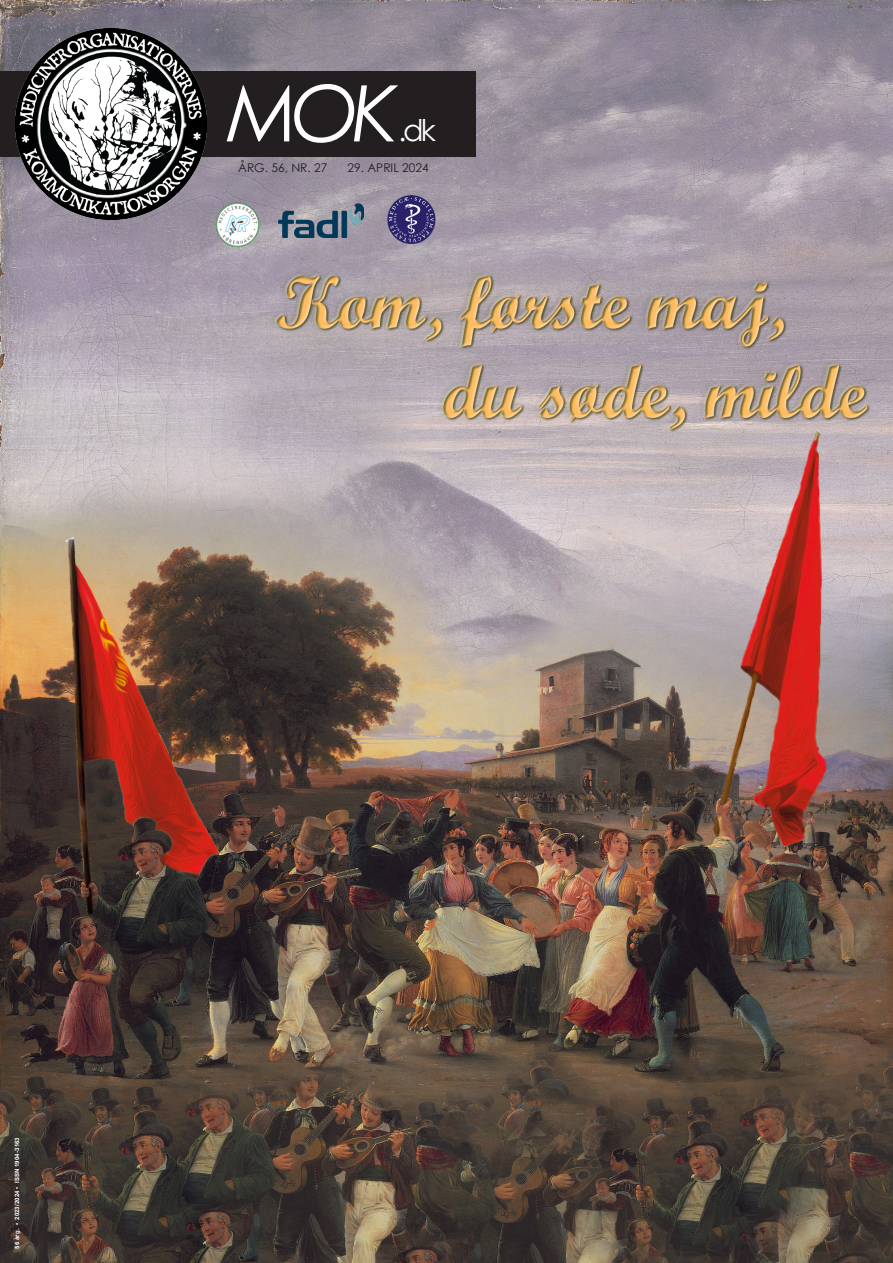
<style>
.page{position:relative;width:893px;height:1263px;background:#fff}
.page>*{position:absolute;margin:0;border:0;box-sizing:border-box;transform-origin:0 0}
.Brødtekst{font:italic 78px "Century Gothic";color:#fff}
.Brødtekst-2{font:30px "Century Gothic";color:#fff}
.Brødtekst-3{font:12px "Century Gothic";color:#231f20}
.Brødtekst-4{font:700 6px "Arial";letter-spacing:.025em;color:#fff}
.s1{font-style:italic}
</style>
<div class="page">
<img style="left:1px;top:0;width:892px;height:1263px">
<div style="left:1px;top:71px;width:475px;height:86px;background:#231f20"></div>
<img style="left:215px;top:202px;width:45px;height:45px">
<img style="left:279px;top:202px;width:84px;height:35px">
<img style="left:372px;top:196px;width:78px;height:47px">
<img style="left:16px;top:28px;width:191px;height:191px">
<p class="Brødtekst" style="left:227px;top:59px;width:173px">MOK</p>
<p class="Brødtekst-3" style="left:238px;top:159px;width:91px">ÅRG. 56, NR. 27</p>
<p class="Brødtekst-3" style="left:347px;top:159px;width:83px">29. APRIL 2024</p>
<p class="Brødtekst-2" style="left:400px;top:110px;width:37px"><span class="s1">.</span>dk</p>
<p class="Brødtekst-4" style="left:13px;top:1249px;width:113px;rotate:-90deg">56 årg. • 2023/2024 • ISSN 1904-3163</p>
</div>
